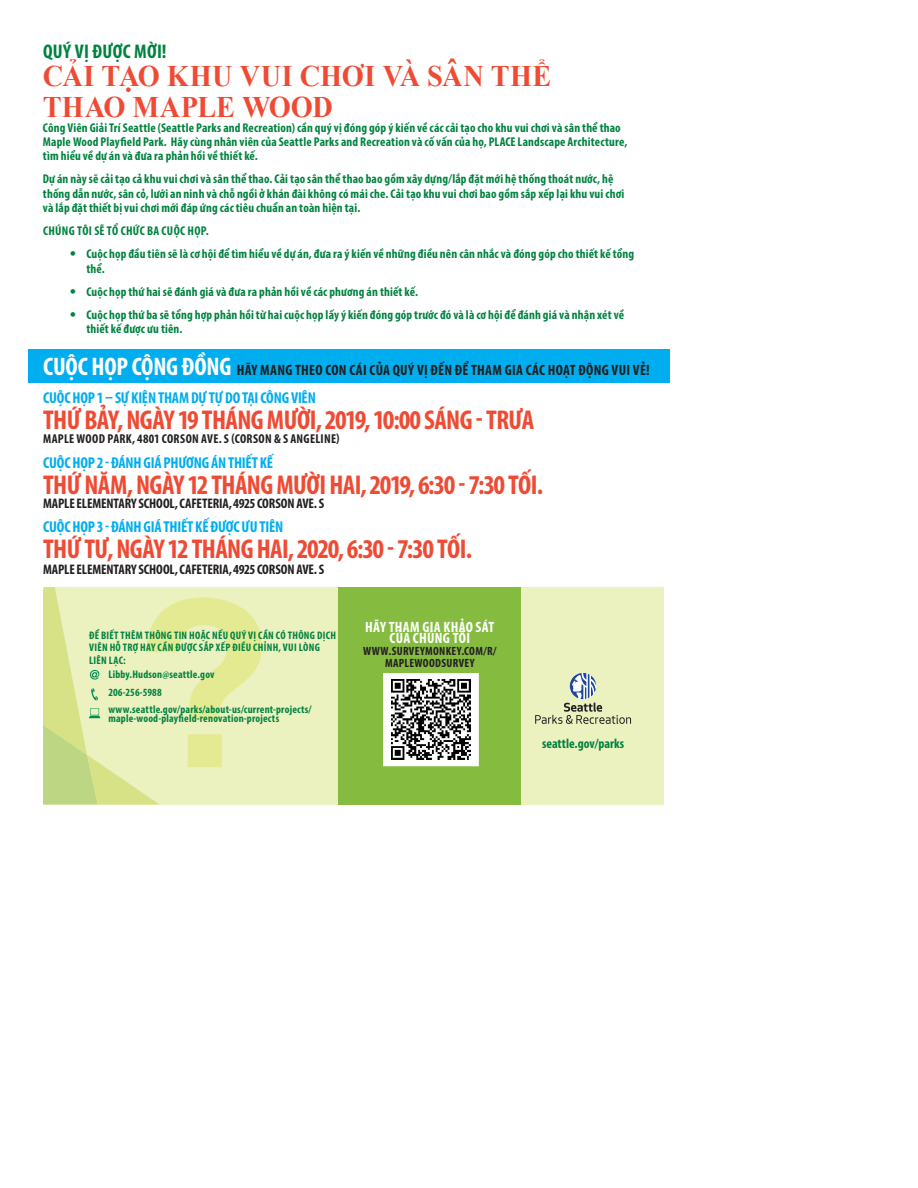
<style>
.page{position:relative;width:918px;height:1188px;background:#fff}
.page>*{position:absolute;margin:0;border:0;box-sizing:border-box;transform-origin:0 0}
.t1{font:700 29.85px/30.6px "Times New Roman";color:#ef4b34;scale:.95 1}
.copy_text{font:700 condensed 27.3px "Myriad Pro";letter-spacing:-.025em;color:#ef4b34}
.copy_text-2{font:700 condensed 19.8px "Myriad Pro";letter-spacing:.015em;color:#008240}
.copy_text-3{font:700 condensed 15.75px "Myriad Pro";letter-spacing:-.015em;color:#00aeef}
.copy_text-4{font:700 condensed 15px "Myriad Pro";letter-spacing:.02em;color:#231f20}
.copy_text-5{font:700 condensed 15px/11.6px "Myriad Pro";letter-spacing:.02em;color:#fff;text-align:center}
.copy_text-6{font:700 condensed 13.95px "Myriad Pro";letter-spacing:-.01em;color:#231f20}
.copy{font:700 condensed 13.5px "Myriad Pro";color:#008240}
.copy_text-7{font:700 condensed 12.9px "Myriad Pro";letter-spacing:.025em;color:#231f20}
.copy_text-8{font:700 condensed 12.75px/14.2px "Myriad Pro";letter-spacing:.01em;color:#008240}
.copy_text-9{font:700 condensed 12px/11.6px "Myriad Pro";letter-spacing:.03em;color:#231f20;text-align:center}
.contact_info{font:700 condensed 10.95px/12.5px "Myriad Pro";letter-spacing:.02em;color:#008240}
.s1{font-family:"Trade Gothic LT Std Bd Cn 20";font-weight:400;font-stretch:normal}
.s2{font-size:25.5px;color:#fff}
</style>
<div class="page">
<div style="left:43px;top:588px;width:621px;height:217px;background:#ecf1c0"></div>
<svg style="left:43px;top:588px;width:219px;height:217px"></svg>
<svg style="left:535px;top:673px;width:96px;height:51px"></svg>
<div style="left:339px;top:588px;width:182px;height:217px;background:#85bc40"></div>
<div style="left:28px;top:349px;width:642px;height:34px;background:#00aeef"></div>
<div style="left:383px;top:673px;width:96px;height:93px;background:#fff;border:1px solid #fff"></div>
<img style="left:391px;top:680px;width:80px;height:79px">
<p class="copy_text-2" style="left:43px;top:39px;width:125px">QUÝ VỊ ĐƯỢC MỜI!</p>
<p class="t1" style="left:43px;top:60px;width:537px">CẢI TẠO KHU VUI CHƠI VÀ SÂN THỂ<br>THAO MAPLE WOOD</p>
<p class="copy_text-8" style="left:43px;top:120px;width:586px">Công Viên Giải Trí Seattle (Seattle Parks and Recreation) cần quý vị đóng góp ý kiến về các cải tạo cho khu vui chơi và sân thể thao<br>Maple Wood Playfield Park. Hãy cùng nhân viên của Seattle Parks and Recreation và cố vấn của họ, PLACE Landscape Architecture, tìm hiểu về dự án và đưa ra phản hồi về thiết kế.</p>
<p class="copy_text-8" style="left:43px;top:172px;width:583px">Dự án này sẽ cải tạo cả khu vui chơi và sân thể thao. Cải tạo sân thể thao bao gồm xây dựng/lắp đặt mới hệ thống thoát nước, hệ thống dẫn nước, sân cỏ, lưới an ninh và chỗ ngồi ở khán đài không có mái che. Cải tạo khu vui chơi bao gồm sắp xếp lại khu vui chơi và lắp đặt thiết bị vui chơi mới đáp ứng các tiêu chuẩn an toàn hiện tại.</p>
<p class="copy_text-8" style="left:43px;top:224px;width:167px">CHÚNG TÔI SẼ TỔ CHỨC BA CUỘC HỌP.</p>
<p class="copy_text-8" style="left:86px;top:247px;width:549px;text-indent:-16px"><span class="s1">•</span> Cuộc họp đầu tiên sẽ là cơ hội để tìm hiểu về dự án, đưa ra ý kiến về những điều nên cân nhắc và đóng góp cho thiết kế tổng thể.</p>
<p class="copy_text-8" style="left:70px;top:284px;width:350px"><span class="s1">•</span> Cuộc họp thứ hai sẽ đánh giá và đưa ra phản hồi về các phương án thiết kế.</p>
<p class="copy_text-8" style="left:86px;top:308px;width:539px;text-indent:-16px"><span class="s1">•</span> Cuộc họp thứ ba sẽ tổng hợp phản hồi từ hai cuộc họp lấy ý kiến đóng góp trước đó và là cơ hội để đánh giá và nhận xét về thiết kế được ưu tiên.</p>
<p class="copy_text-4" style="left:43px;top:361px;width:608px"><span class="s2">CUỘC HỌP CỘNG ĐỒNG</span> HÃY MANG THEO CON CÁI CỦA QUÝ VỊ ĐẾN ĐỂ THAM GIA CÁC HOẠT ĐỘNG VUI VẺ!</p>
<p class="copy_text-3" style="left:43px;top:388px;width:274px">CUỘC HỌP 1 – SỰ KIỆN THAM DỰ TỰ DO TẠI CÔNG VIÊN</p>
<p class="copy_text" style="left:43px;top:403px;width:493px">THỨ BẢY, NGÀY 19 THÁNG MƯỜI, 2019, 10:00 SÁNG - TRƯA</p>
<p class="copy_text-7" style="left:43px;top:431px;width:298px">MAPLE WOOD PARK, 4801 CORSON AVE. S (CORSON &amp; S ANGELINE)</p>
<p class="copy_text-3" style="left:43px;top:453px;width:232px">CUỘC HỌP 2 - ĐÁNH GIÁ PHƯƠNG ÁN THIẾT KẾ</p>
<p class="copy_text" style="left:43px;top:468px;width:501px">THỨ NĂM, NGÀY 12 THÁNG MƯỜI HAI, 2019, 6:30 - 7:30 TỐI.</p>
<p class="copy_text-6" style="left:43px;top:495px;width:283px">MAPLE ELEMENTARY SCHOOL, CAFETERIA, 4925 CORSON AVE. S</p>
<p class="copy_text-3" style="left:43px;top:517px;width:242px">CUỘC HỌP 3 - ĐÁNH GIÁ THIẾT KẾ ĐƯỢC ƯU TIÊN</p>
<p class="copy_text" style="left:43px;top:532px;width:430px">THỨ TƯ, NGÀY 12 THÁNG HAI, 2020, 6:30 - 7:30 TỐI.</p>
<p class="copy_text-6" style="left:43px;top:561px;width:283px">MAPLE ELEMENTARY SCHOOL, CAFETERIA, 4925 CORSON AVE. S</p>
<p class="contact_info" style="left:89px;top:629px;width:249px">ĐỂ BIẾT THÊM THÔNG TIN HOẶC NẾU QUÝ VỊ CẦN CÓ THÔNG DỊCH<br>VIÊN HỖ TRỢ HAY CẦN ĐƯỢC SẮP XẾP ĐIỀU CHỈNH, VUI LÒNG<br>LIÊN LẠC:</p>
<p class="contact_info" style="left:108px;top:668px;width:108px">Libby.Hudson@seattle.gov</p>
<p class="contact_info" style="left:108px;top:685px;width:55px">206-256-5988</p>
<p class="contact_info" style="left:108px;top:705px;width:205px;line-height:8.7px">www.seattle.gov/parks/about-us/current-projects/ maple-wood-playfield-renovation-projects</p>
<p class="copy_text-5" style="left:365px;top:621px;width:131px">HÃY THAM GIA KHẢO SÁT<br>CỦA CHÚNG TÔI</p>
<p class="copy_text-9" style="left:363px;top:645px;width:135px">WWW.SURVEYMONKEY.COM/R/<br>MAPLEWOODSURVEY</p>
<p class="copy" style="left:542px;top:735px;width:84px">seattle.gov/parks</p>
</div>
